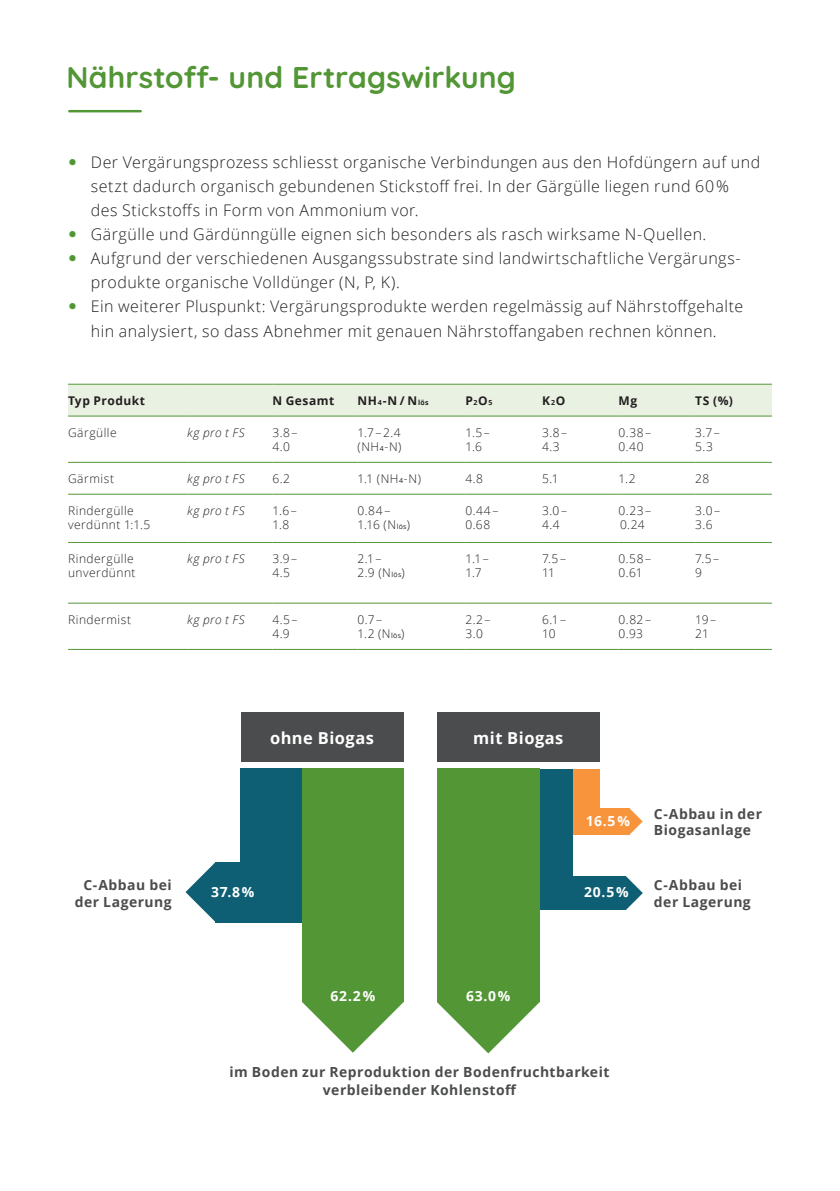
<style>
.page{position:relative;width:840px;height:1191px;background:#fff}
.page>*{position:absolute;margin:0;border:0;box-sizing:border-box;transform-origin:0 0}
.t1{font:700 30px "Quicksand";letter-spacing:.005em;color:#529635}
.t2{font:700 16.4px "Open Sans";letter-spacing:.03em;color:#fff}
.t3{font:300 16px/24px "Open Sans";letter-spacing:.03em;color:#231f20}
.t4{font:700 14px/16.6px "Open Sans";letter-spacing:.035em;color:#4b4c4d}
.t5{font:700 14px "Open Sans";letter-spacing:.055em;color:#fff}
.t6{font:300 12px/14.4px "Open Sans";letter-spacing:.04em;color:#231f20}
.t7{font:700 12px "Open Sans";letter-spacing:.045em;color:#231f20}
.t8{font:italic 300 12px "Open Sans";letter-spacing:.045em;color:#231f20}
.s1{font-size:7px}
.s2{font-weight:400;font-size:7px}
</style>
<div class="page">
<div style="left:68px;top:385px;width:703px;height:31px;background:#e9f1e3"></div>
<hr style="left:68px;top:384px;width:119px;height:1px;background:#529635">
<hr style="left:187px;top:384px;width:85px;height:1px;background:#529635">
<hr style="left:272px;top:384px;width:85px;height:1px;background:#529635">
<hr style="left:357px;top:384px;width:108px;height:1px;background:#529635">
<hr style="left:465px;top:384px;width:76px;height:1px;background:#529635">
<hr style="left:541px;top:384px;width:77px;height:1px;background:#529635">
<hr style="left:618px;top:384px;width:76px;height:1px;background:#529635">
<hr style="left:694px;top:384px;width:77px;height:1px;background:#529635">
<hr style="left:68px;top:416px;width:119px;height:1px;background:#529635">
<hr style="left:187px;top:416px;width:85px;height:1px;background:#529635">
<hr style="left:272px;top:416px;width:85px;height:1px;background:#529635">
<hr style="left:357px;top:416px;width:108px;height:1px;background:#529635">
<hr style="left:465px;top:416px;width:76px;height:1px;background:#529635">
<hr style="left:541px;top:416px;width:77px;height:1px;background:#529635">
<hr style="left:618px;top:416px;width:76px;height:1px;background:#529635">
<hr style="left:694px;top:416px;width:77px;height:1px;background:#529635">
<hr style="left:68px;top:462px;width:119px;height:1px;background:#529635">
<hr style="left:187px;top:462px;width:85px;height:1px;background:#529635">
<hr style="left:272px;top:462px;width:85px;height:1px;background:#529635">
<hr style="left:357px;top:462px;width:108px;height:1px;background:#529635">
<hr style="left:465px;top:462px;width:76px;height:1px;background:#529635">
<hr style="left:541px;top:462px;width:77px;height:1px;background:#529635">
<hr style="left:618px;top:462px;width:76px;height:1px;background:#529635">
<hr style="left:694px;top:462px;width:77px;height:1px;background:#529635">
<hr style="left:68px;top:494px;width:119px;height:1px;background:#529635">
<hr style="left:187px;top:494px;width:85px;height:1px;background:#529635">
<hr style="left:272px;top:494px;width:85px;height:1px;background:#529635">
<hr style="left:357px;top:494px;width:108px;height:1px;background:#529635">
<hr style="left:465px;top:494px;width:76px;height:1px;background:#529635">
<hr style="left:541px;top:494px;width:77px;height:1px;background:#529635">
<hr style="left:618px;top:494px;width:76px;height:1px;background:#529635">
<hr style="left:694px;top:494px;width:77px;height:1px;background:#529635">
<hr style="left:68px;top:542px;width:119px;height:1px;background:#529635">
<hr style="left:187px;top:542px;width:85px;height:1px;background:#529635">
<hr style="left:272px;top:542px;width:85px;height:1px;background:#529635">
<hr style="left:357px;top:542px;width:108px;height:1px;background:#529635">
<hr style="left:465px;top:542px;width:76px;height:1px;background:#529635">
<hr style="left:541px;top:542px;width:77px;height:1px;background:#529635">
<hr style="left:618px;top:542px;width:76px;height:1px;background:#529635">
<hr style="left:694px;top:542px;width:77px;height:1px;background:#529635">
<hr style="left:68px;top:603px;width:119px;height:1px;background:#529635">
<hr style="left:187px;top:603px;width:85px;height:1px;background:#529635">
<hr style="left:272px;top:603px;width:85px;height:1px;background:#529635">
<hr style="left:357px;top:603px;width:108px;height:1px;background:#529635">
<hr style="left:465px;top:603px;width:76px;height:1px;background:#529635">
<hr style="left:541px;top:603px;width:77px;height:1px;background:#529635">
<hr style="left:618px;top:603px;width:76px;height:1px;background:#529635">
<hr style="left:694px;top:603px;width:77px;height:1px;background:#529635">
<hr style="left:68px;top:649px;width:119px;height:1px;background:#529635">
<hr style="left:187px;top:649px;width:85px;height:1px;background:#529635">
<hr style="left:272px;top:649px;width:85px;height:1px;background:#529635">
<hr style="left:357px;top:649px;width:108px;height:1px;background:#529635">
<hr style="left:465px;top:649px;width:76px;height:1px;background:#529635">
<hr style="left:541px;top:649px;width:77px;height:1px;background:#529635">
<hr style="left:618px;top:649px;width:76px;height:1px;background:#529635">
<hr style="left:694px;top:649px;width:77px;height:1px;background:#529635">
<hr style="left:69px;top:110px;width:71px;height:2px;background:#529635">
<div style="left:240px;top:712px;width:163px;height:50px;background:#4b4c4d"></div>
<div style="left:436px;top:712px;width:163px;height:50px;background:#4b4c4d"></div>
<div style="left:302px;top:768px;width:101px;height:234px;background:#529635"></div>
<div style="left:240px;top:768px;width:62px;height:120px;background:#0e5e74"></div>
<div style="left:215px;top:862px;width:87px;height:60px;background:#0e5e74"></div>
<svg style="left:185px;top:862px;width:30px;height:60px"></svg>
<svg style="left:302px;top:1002px;width:101px;height:50px"></svg>
<svg style="left:437px;top:1002px;width:102px;height:51px"></svg>
<div style="left:539px;top:768px;width:33px;height:132px;background:#0e5e74"></div>
<div style="left:539px;top:876px;width:86px;height:33px;background:#0e5e74"></div>
<svg style="left:625px;top:876px;width:17px;height:33px"></svg>
<div style="left:572px;top:768px;width:27px;height:47px;background:#f7943c"></div>
<div style="left:572px;top:808px;width:57px;height:27px;background:#f7943c"></div>
<svg style="left:629px;top:808px;width:13px;height:27px"></svg>
<div style="left:436px;top:768px;width:103px;height:234px;background:#529635"></div>
<h1 class="t1" style="left:66px;top:54px;width:450px">Nährstoff- und Ertragswirkung</h1>
<p class="t3" style="left:91px;top:150px;width:670px">Der Vergärungsprozess schliesst organische Verbindungen aus den Hofdüngern auf und setzt dadurch organisch gebundenen Stickstoff frei. In der Gärgülle liegen rund 60 %<br>des Stickstoffs in Form von Ammonium vor.<br>Gärgülle und Gärdünngülle eignen sich besonders als rasch wirksame N-Quellen.<br>Aufgrund der verschiedenen Ausgangssubstrate sind landwirtschaftliche Vergärungs&shy;produkte organische Volldünger (N, P, K).<br>Ein weiterer Pluspunkt: Vergärungsprodukte werden regelmässig auf Nährstoffgehalte hin analysiert, so dass Abnehmer mit genauen Nährstoffangaben rechnen können.</p>
<p class="t7" style="left:68px;top:392px;width:78px">Typ Produkt</p>
<p class="t7" style="left:272px;top:392px;width:63px">N Gesamt</p>
<p class="t7" style="left:357px;top:392px;width:72px">NH<span class="s1">4</span>-N / N<span class="s1">lös</span></p>
<p class="t7" style="left:465px;top:392px;width:29px">P<span class="s1">2</span>O<span class="s1">5</span></p>
<p class="t7" style="left:541px;top:392px;width:25px">K<span class="s1">2</span>O</p>
<p class="t7" style="left:618px;top:392px;width:20px">Mg</p>
<p class="t7" style="left:694px;top:392px;width:39px">TS (%)</p>
<p class="t6" style="left:68px;top:425px;width:50px">Gärgülle</p>
<p class="t8" style="left:187px;top:424px;width:59px">kg pro t FS</p>
<p class="t6" style="left:272px;top:425px;width:27px">3.8 –<br>4.0</p>
<p class="t6" style="left:357px;top:425px;width:45px">1.7 – 2.4 (NH<span class="s2">4</span>-N)</p>
<p class="t6" style="left:465px;top:425px;width:26px">1.5 –<br>1.6</p>
<p class="t6" style="left:541px;top:425px;width:27px">3.8 –<br>4.3</p>
<p class="t6" style="left:618px;top:425px;width:34px">0.38 –<br>0.40</p>
<p class="t6" style="left:694px;top:425px;width:26px">3.7 –<br>5.3</p>
<p class="t6" style="left:68px;top:471px;width:47px">Gärmist</p>
<p class="t8" style="left:187px;top:470px;width:59px">kg pro t FS</p>
<p class="t6" style="left:272px;top:471px;width:19px">6.2</p>
<p class="t6" style="left:357px;top:471px;width:65px">1.1 (NH<span class="s2">4</span>-N)</p>
<p class="t6" style="left:465px;top:471px;width:19px">4.8</p>
<p class="t6" style="left:541px;top:471px;width:18px">5.1</p>
<p class="t6" style="left:618px;top:471px;width:18px">1.2</p>
<p class="t6" style="left:694px;top:471px;width:16px">28</p>
<p class="t6" style="left:68px;top:503px;width:84px">Rindergülle verdünnt 1:1.5</p>
<p class="t8" style="left:187px;top:502px;width:59px">kg pro t FS</p>
<p class="t6" style="left:272px;top:503px;width:26px">1.6 –<br>1.8</p>
<p class="t6" style="left:357px;top:503px;width:54px">0.84 –<br>1.16 (N<span class="s2">lös</span>)</p>
<p class="t6" style="left:465px;top:503px;width:34px">0.44 –<br>0.68</p>
<p class="t6" style="left:541px;top:503px;width:27px">3.0 –<br>4.4</p>
<p class="t6" style="left:618px;top:503px;width:34px">0.23 –<br>0.24</p>
<p class="t6" style="left:694px;top:503px;width:27px">3.0 –<br>3.6</p>
<p class="t6" style="left:68px;top:551px;width:69px">Rindergülle unverdünnt</p>
<p class="t8" style="left:187px;top:550px;width:59px">kg pro t FS</p>
<p class="t6" style="left:272px;top:551px;width:26px">3.9 –<br>4.5</p>
<p class="t6" style="left:357px;top:551px;width:49px">2.1 –<br>2.9 (N<span class="s2">lös</span>)</p>
<p class="t6" style="left:465px;top:551px;width:25px">1.1 –<br>1.7</p>
<p class="t6" style="left:541px;top:551px;width:25px">7.5 –<br>11</p>
<p class="t6" style="left:618px;top:551px;width:34px">0.58 –<br>0.61</p>
<p class="t6" style="left:694px;top:551px;width:25px">7.5 –<br>9</p>
<p class="t6" style="left:68px;top:612px;width:65px">Rindermist</p>
<p class="t8" style="left:187px;top:611px;width:59px">kg pro t FS</p>
<p class="t6" style="left:272px;top:612px;width:27px">4.5 –<br>4.9</p>
<p class="t6" style="left:357px;top:612px;width:48px">0.7 –<br>1.2 (N<span class="s2">lös</span>)</p>
<p class="t6" style="left:465px;top:612px;width:27px">2.2 –<br>3.0</p>
<p class="t6" style="left:541px;top:612px;width:26px">6.1 –<br>10</p>
<p class="t6" style="left:618px;top:612px;width:34px">0.82 –<br>0.93</p>
<p class="t6" style="left:694px;top:612px;width:22px">19 –<br>21</p>
<p class="t4" style="left:75px;top:876px;width:98px;text-align:right">C-Abbau bei der Lagerung</p>
<p class="t2" style="left:270px;top:726px;width:105px">ohne Biogas</p>
<p class="t2" style="left:473px;top:726px;width:92px">mit Biogas</p>
<p class="t5" style="left:585px;top:810px;width:46px">16.5 %</p>
<p class="t5" style="left:211px;top:882px;width:45px">37.8 %</p>
<p class="t5" style="left:584px;top:882px;width:46px">20.5 %</p>
<p class="t4" style="left:653px;top:805px;width:109px">C-Abbau in der<br>Biogasanlage</p>
<p class="t4" style="left:653px;top:876px;width:98px">C-Abbau bei der Lagerung</p>
<p class="t5" style="left:330px;top:986px;width:46px">62.2 %</p>
<p class="t5" style="left:466px;top:986px;width:46px">63.0 %</p>
<p class="t4" style="left:229px;top:1062px;width:381px;line-height:18.6px;text-align:center">im Boden zur Reproduktion der Bodenfruchtbarkeit verbleibender Kohlenstoff</p>
</div>
